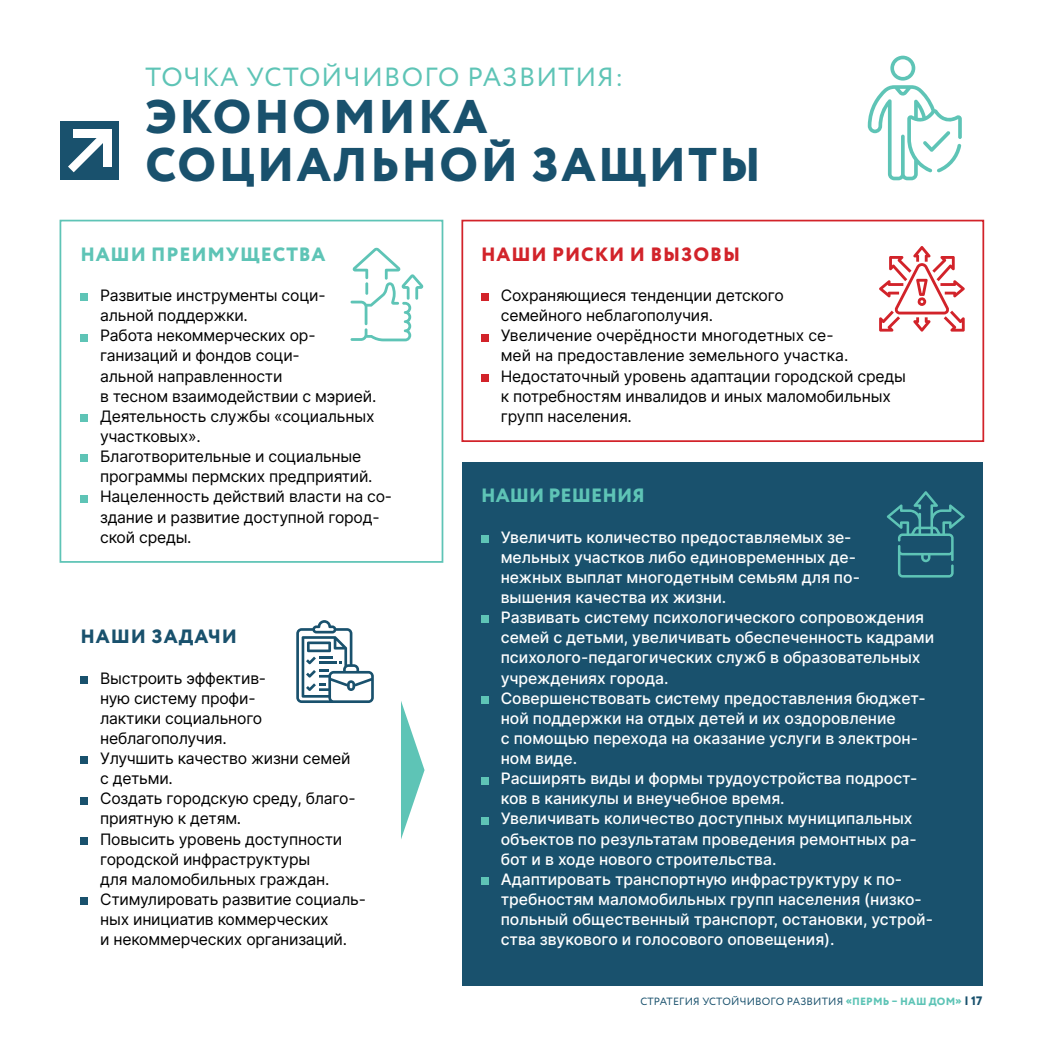
<style>
.page{position:relative;width:1042px;height:1042px;background:#fff}
.page>*{position:absolute;margin:0;border:0;box-sizing:border-box;transform-origin:0 0}
.t1{font:800 47.25px/47.2px "Circe";letter-spacing:.05em;color:#19516d}
.t2{font:26.25px "Circe";letter-spacing:.05em;color:#5ec4b6}
.t3{font:800 19.25px "Circe";letter-spacing:.045em;color:#5ec4b6}
.t4{font:800 19.25px "Circe";letter-spacing:.05em;color:#d2232a}
.t5{font:800 19.25px "Circe";letter-spacing:.01em;color:#5ec4b6}
.t6{font:800 19.25px "Circe";letter-spacing:.05em;color:#19516d}
.t7{font:15.75px/20.1px "Inter";letter-spacing:-.015em;color:#000}
.t8{font:500 15.75px/20.1px "Inter";letter-spacing:-.005em;color:#fff}
.t9{font:10.5px "Circe";letter-spacing:.02em;color:#19516d}
.s1{font-weight:800;color:#5ec4b6}
.s2{font-weight:800;font-size:12.25px}
</style>
<div class="page">
<div style="left:60px;top:220px;width:383px;height:343px;border:2px solid #5ec4b6"></div>
<svg style="left:350px;top:247px;width:73px;height:94px"></svg>
<div style="left:461px;top:220px;width:523px;height:222px;border:2px solid #d2232a"></div>
<div style="left:462px;top:462px;width:521px;height:523px;background:#19516d"></div>
<div style="left:481px;top:535px;width:7px;height:8px;background:#5ec4b6"></div>
<div style="left:481px;top:616px;width:7px;height:7px;background:#5ec4b6"></div>
<div style="left:481px;top:696px;width:7px;height:8px;background:#5ec4b6"></div>
<div style="left:481px;top:777px;width:7px;height:7px;background:#5ec4b6"></div>
<div style="left:481px;top:817px;width:7px;height:7px;background:#5ec4b6"></div>
<div style="left:481px;top:877px;width:7px;height:8px;background:#5ec4b6"></div>
<div style="left:60px;top:122px;width:59px;height:58px;background:#19516d"></div>
<div style="left:74px;top:129px;width:37px;height:8px;background:#fff"></div>
<div style="left:103px;top:129px;width:8px;height:38px;background:#fff"></div>
<svg style="left:68px;top:130px;width:35px;height:42px"></svg>
<div style="left:80px;top:294px;width:8px;height:7px;background:#5ec4b6"></div>
<div style="left:80px;top:334px;width:8px;height:7px;background:#5ec4b6"></div>
<div style="left:80px;top:414px;width:8px;height:8px;background:#5ec4b6"></div>
<div style="left:80px;top:455px;width:8px;height:7px;background:#5ec4b6"></div>
<div style="left:80px;top:495px;width:8px;height:7px;background:#5ec4b6"></div>
<div style="left:481px;top:294px;width:7px;height:7px;background:#d2232a"></div>
<div style="left:481px;top:334px;width:7px;height:7px;background:#d2232a"></div>
<div style="left:481px;top:374px;width:7px;height:8px;background:#d2232a"></div>
<div style="left:80px;top:676px;width:8px;height:7px;background:#19516d"></div>
<div style="left:80px;top:756px;width:8px;height:8px;background:#19516d"></div>
<div style="left:80px;top:797px;width:8px;height:7px;background:#19516d"></div>
<div style="left:80px;top:837px;width:8px;height:7px;background:#19516d"></div>
<div style="left:80px;top:897px;width:8px;height:8px;background:#19516d"></div>
<svg style="left:879px;top:246px;width:85px;height:86px"></svg>
<svg style="left:296px;top:620px;width:78px;height:83px"></svg>
<svg style="left:401px;top:701px;width:23px;height:138px"></svg>
<svg style="left:887px;top:491px;width:77px;height:86px"></svg>
<svg style="left:868px;top:56px;width:94px;height:124px"></svg>
<h2 class="t2" style="left:146px;top:60px;width:479px">ТОЧКА УСТОЙЧИВОГО РАЗВИТИЯ:</h2>
<h1 class="t1" style="left:146px;top:96px;width:617px">ЭКОНОМИКА<br>СОЦИАЛЬНОЙ ЗАЩИТЫ</h1>
<p class="t3" style="left:80px;top:241px;width:247px">НАШИ ПРЕИМУЩЕСТВА</p>
<p class="t7" style="left:100px;top:285px;width:294px">Развитые инструменты соци-<br>альной поддержки.<br>Работа некоммерческих ор&shy;ганизаций и фондов соци-<br>альной направленности<br>в тесном взаимодействии с мэрией.<br>Деятельность службы «социальных участковых».<br>Благотворительные и социальные программы пермских предприятий.<br>Нацеленность действий власти на со&shy;здание и развитие доступной город&shy;ской среды.</p>
<p class="t6" style="left:80px;top:624px;width:158px">НАШИ ЗАДАЧИ</p>
<p class="t7" style="left:100px;top:667px;width:267px">Выстроить эффектив-<br>ную систему профи-<br>лактики социального неблагополучия.<br>Улучшить качество жизни семей<br>с детьми.<br>Создать городскую среду, благо&shy;приятную к детям.<br>Повысить уровень доступности городской инфраструктуры<br>для маломобильных граждан.<br>Стимулировать развитие социаль&shy;ных инициатив коммерческих<br>и некоммерческих организаций.</p>
<p class="t4" style="left:481px;top:241px;width:261px">НАШИ РИСКИ И ВЫЗОВЫ</p>
<p class="t7" style="left:501px;top:285px;width:406px">Сохраняющиеся тенденции детского<br>семейного неблагополучия.<br>Увеличение очерёдности многодетных се-<br>мей на предоставление земельного участка.<br>Недостаточный уровень адаптации городской среды к потребностям инвалидов и иных маломобильных групп населения.</p>
<p class="t5" style="left:481px;top:483px;width:165px">НАШИ РЕШЕНИЯ</p>
<p class="t8" style="left:501px;top:526px;width:435px">Увеличить количество предоставляемых зе-<br>мельных участков либо единовременных де-<br>нежных выплат многодетным семьям для по&shy;вышения качества их жизни.<br>Развивать систему психологического сопровождения семей с детьми, увеличивать обеспеченность кадрами психолого-педагогических служб в образовательных учреждениях города.<br>Совершенствовать систему предоставления бюджет&shy;ной поддержки на отдых детей и их оздоровление<br>с помощью перехода на оказание услуги в электрон&shy;ном виде.<br>Расширять виды и формы трудоустройства подрост&shy;ков в каникулы и внеучебное время.<br>Увеличивать количество доступных муниципальных объектов по результатам проведения ремонтных ра&shy;бот и в ходе нового строительства.<br>Адаптировать транспортную инфраструктуру к по&shy;требностям маломобильных групп населения (низко&shy;польный общественный транспорт, остановки, устрой&shy;ства звукового и голосового оповещения).</p>
<p class="t9" style="left:640px;top:994px;width:343px">СТРАТЕГИЯ УСТОЙЧИВОГО РАЗВИТИЯ <span class="s1">«ПЕРМЬ – НАШ ДОМ»</span> <span class="s2">| 17</span></p>
</div>
